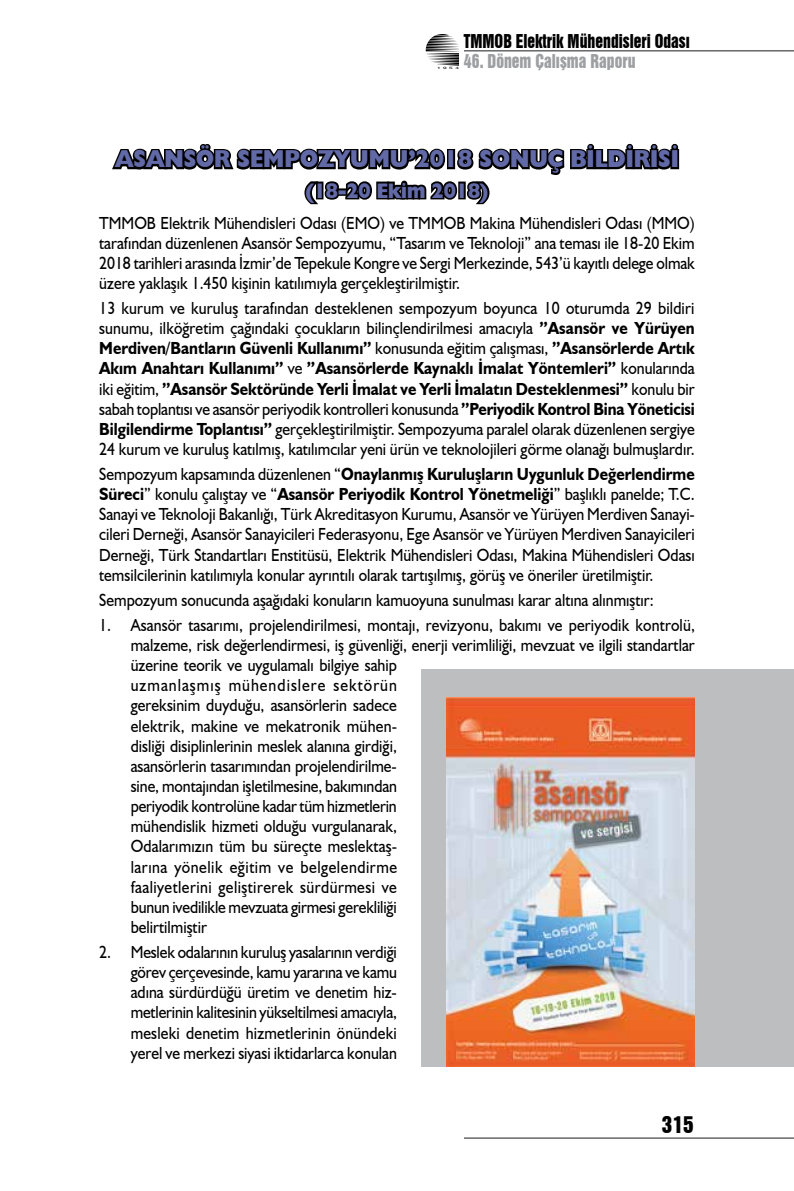
<style>
.page{position:relative;width:794px;height:1191px;background:#fff}
.page>*{position:absolute;margin:0;border:0;box-sizing:border-box;transform-origin:0 0}
.t1{font:800 24.5px "Humanist 521 BT";color:#6269a7;scale:.9 1}
.t2{font:800 21px "Humanist 521 BT";color:#6269a7;scale:.9 1}
.t3{font:21px "Swiss 921 BT Regular A";color:#000}
.t4{font:17.5px/20.1px "Humanist 521 BT";color:#000;text-align:justify;scale:.9 1}
.t5{font:17.5px "Swiss 921 BT Regular A";color:#000;scale:.9 1}
.t6{font:17.5px "Swiss 921 BT Regular A";color:#9d9fa2;scale:.9 1}
.t7{font:3.32px "Swiss 721 BT";color:#000;scale:2 1}
.s1{font-weight:700}
</style>
<div class="page">
<hr style="left:464px;top:50px;width:330px;height:1px;background:#1b1c20">
<hr style="left:464px;top:1137px;width:330px;height:1px;background:#1b1c20">
<svg style="left:426px;top:34px;width:33px;height:32px"></svg>
<svg style="left:112px;top:143px;width:568px;height:62px"></svg>
<div style="left:422px;top:670px;width:372px;height:397px;background:#bcbec0"></div>
<img style="left:446px;top:698px;width:248px;height:369px">
<p class="t5" style="left:464px;top:30px;width:252px">TMMOB Elektrik Mühendisleri Odası</p>
<p class="t6" style="left:464px;top:50px;width:192px">46. Dönem Çalışma Raporu</p>
<p class="t7" style="left:437px;top:66px;width:12px">1954</p>
<h1 class="t1" style="left:115px;top:144px;width:628px">ASANSÖR SEMPOZYUMU’2018 SONUÇ BİLDİRİSİ</h1>
<p class="t2" style="left:305px;top:177px;width:205px">(18-20 Ekim 2018)</p>
<p class="t4" style="left:99px;top:212px;width:663px">TMMOB Elektrik Mühendisleri Odası (EMO) ve TMMOB Makina Mühendisleri Odası (MMO) tarafından düzenlenen Asansör Sempozyumu, “Tasarım ve Teknoloji” ana teması ile 18-20 Ekim 2018 tarihleri arasında İzmir’de Tepekule Kongre ve Sergi Merkezinde, 543’ü kayıtlı delege olmak üzere yaklaşık 1.450 kişinin katılımıyla gerçekleştirilmiştir.</p>
<p class="t4" style="left:99px;top:298px;width:663px">13 kurum ve kuruluş tarafından desteklenen sempozyum boyunca 10 oturumda 29 bildiri sunumu, ilköğretim çağındaki çocukların bilinçlendirilmesi amacıyla <span class="s1">”Asansör ve Yürüyen Merdiven/Bantların Güvenli Kullanımı”</span> konusunda eğitim çalışması, <span class="s1">”Asansörlerde Artık Akım Anahtarı Kullanımı”</span> ve <span class="s1">”Asansörlerde Kaynaklı İmalat Yöntemleri”</span> konularında iki eğitim, <span class="s1">”Asansör Sektöründe Yerli İmalat ve Yerli İmalatın Desteklenmesi”</span> konulu bir sabah toplantısı ve asansör periyodik kontrolleri konusunda <span class="s1">”Periyodik Kontrol Bina Yöneticisi Bilgilendirme Toplantısı”</span> gerçekleştirilmiştir. Sempozyuma paralel olarak düzenlenen sergiye 24 kurum ve kuruluş katılmış, katılımcılar yeni ürün ve teknolojileri görme olanağı bulmuşlardır.</p>
<p class="t4" style="left:99px;top:464px;width:663px">Sempozyum kapsamında düzenlenen “<span class="s1">Onaylanmış Kuruluşların Uygunluk Değerlendirme Süreci</span>” konulu çalıştay ve “<span class="s1">Asansör Periyodik Kontrol Yönetmeliği</span>” başlıklı panelde; T.C.<br>Sanayi ve Teknoloji Bakanlığı, Türk Akreditasyon Kurumu, Asansör ve Yürüyen Merdiven Sanayi&shy;cileri Derneği, Asansör Sanayicileri Federasyonu, Ege Asansör ve Yürüyen Merdiven Sanayicileri Derneği, Türk Standartları Enstitüsü, Elektrik Mühendisleri Odası, Makina Mühendisleri Odası temsilcilerinin katılımıyla konular ayrıntılı olarak tartışılmış, görüş ve öneriler üretilmiştir.</p>
<p class="t4" style="left:99px;top:589px;width:617px">Sempozyum sonucunda aşağıdaki konuların kamuoyuna sunulması karar altına alınmıştır:</p>
<p class="t4" style="left:131px;top:614px;width:628px;text-align:left;text-indent:-32px">1. Asansör tasarımı, projelendirilmesi, montajı, revizyonu, bakımı ve periyodik kontrolü, malzeme, risk değerlendirmesi, iş güvenliği, enerji verimliliği, mevzuat ve ilgili standartlar üzerine teorik ve uygulamalı bilgiye sahip<br>uzmanlaşmış mühendislere sektörün<br>gereksinim duyduğu, asansörlerin sadece<br>elektrik, makine ve mekatronik mühen-<br>disliği disiplinlerinin meslek alanına girdiği,<br>asansörlerin tasarımından projelendirilme-<br>sine, montajından işletilmesine, bakımından<br>periyodik kontrolüne kadar tüm hizmetlerin<br>mühendislik hizmeti olduğu vurgulanarak,<br>Odalarımızın tüm bu süreçte meslektaş-<br>larına yönelik eğitim ve belgelendirme<br>faaliyetlerini geliştirerek sürdürmesi ve<br>bunun ivedilikle mevzuata girmesi gerekliliği<br>belirtilmiştir</p>
<p class="t4" style="left:131px;top:941px;width:297px;text-indent:-32px">2. Meslek odalarının kuruluş yasalarının verdiği görev çerçevesinde, kamu yararına ve kamu adına sürdürdüğü üretim ve denetim hiz&shy;metlerinin kalitesinin yükseltilmesi amacıyla, mesleki denetim hizmetlerinin önündeki yerel ve merkezi siyasi iktidarlarca konulan</p>
<p class="t3" style="left:662px;top:1110px;width:33px">315</p>
</div>
